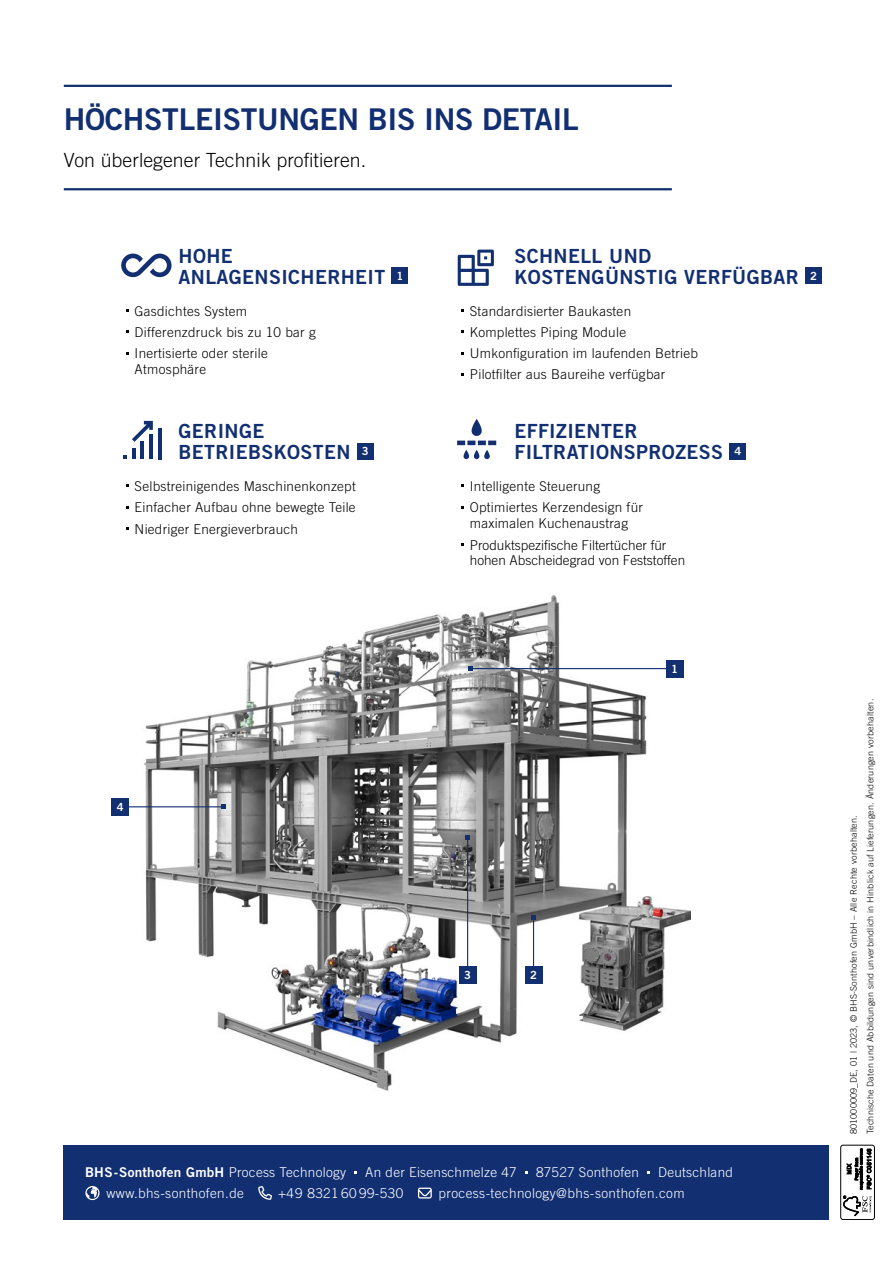
<style>
.page{position:relative;width:893px;height:1263px;background:#fff}
.page>*{position:absolute;margin:0;border:0;box-sizing:border-box;transform-origin:0 0}
.Head_20_22{font:30px "Trade Gothic LT Std Bd 2";letter-spacing:-.01em;color:#122f72}
.Copy_9___11{font:19.5px/21px "Trade Gothic LT Std Bd 2";letter-spacing:.02em;color:#122f72}
.Subhead_13_17{font:300 19.5px "Trade Gothic LT Std";letter-spacing:.005em;color:#000}
.Copy_9_11{font:300 13.5px/15.9px "Trade Gothic LT Std";letter-spacing:.02em;color:#000}
.t1{font:300 13.5px "Trade Gothic LT Std";letter-spacing:.03em;color:#fff}
.Copy_9_11-2{font:300 13.5px/15.9px "Trade Gothic LT Std";color:#000}
.t2{font:13.5px "Trade Gothic LT Std Bd 2";letter-spacing:.02em;color:#fff}
.Vorteile_7_5___10_15{font:11.25px "Trade Gothic LT Std Bd 2";color:#fff}
.Vorteile_7_5___10_15-2{font:300 9px "Trade Gothic LT Std";letter-spacing:.02em;color:#000}
.s1{font-family:"Trade Gothic LT Std";font-weight:300}
</style>
<div class="page">
<img style="left:142px;top:596px;width:548px;height:495px">
<hr style="left:470px;top:668px;width:200px;height:1px;background:#122f72">
<svg style="left:468px;top:666px;width:4px;height:5px"></svg>
<hr style="left:533px;top:917px;width:1px;height:55px;background:#122f72">
<svg style="left:531px;top:915px;width:5px;height:4px"></svg>
<div style="left:666px;top:660px;width:17px;height:17px;background:#122f72"></div>
<div style="left:525px;top:966px;width:17px;height:17px;background:#122f72"></div>
<hr style="left:467px;top:838px;width:1px;height:131px;background:#122f72">
<svg style="left:465px;top:835px;width:5px;height:5px"></svg>
<div style="left:459px;top:966px;width:17px;height:17px;background:#122f72"></div>
<hr style="left:64px;top:85px;width:608px;height:2px;background:#122f72">
<hr style="left:64px;top:188px;width:608px;height:2px;background:#122f72">
<hr style="left:129px;top:806px;width:94px;height:1px;background:#122f72">
<svg style="left:221px;top:804px;width:4px;height:5px"></svg>
<div style="left:112px;top:798px;width:17px;height:17px;background:#122f72"></div>
<svg style="left:457px;top:419px;width:39px;height:40px"></svg>
<div style="left:730px;top:443px;width:16px;height:16px;background:#122f72"></div>
<svg style="left:121px;top:254px;width:51px;height:23px"></svg>
<div style="left:392px;top:268px;width:16px;height:16px;background:#122f72"></div>
<svg style="left:458px;top:250px;width:36px;height:36px"></svg>
<div style="left:806px;top:268px;width:16px;height:16px;background:#122f72"></div>
<svg style="left:123px;top:455px;width:4px;height:4px"></svg>
<hr style="left:132px;top:449px;width:4px;height:10px;background:#122f72">
<svg style="left:132px;top:421px;width:21px;height:21px"></svg>
<hr style="left:158px;top:428px;width:4px;height:31px;background:#122f72">
<hr style="left:141px;top:442px;width:3px;height:17px;background:#122f72">
<hr style="left:149px;top:435px;width:4px;height:24px;background:#122f72">
<div style="left:357px;top:443px;width:16px;height:16px;background:#122f72"></div>
<div style="left:64px;top:1145px;width:765px;height:74px;background:#122f72"></div>
<svg style="left:85px;top:1186px;width:15px;height:14px"></svg>
<svg style="left:258px;top:1186px;width:14px;height:14px"></svg>
<svg style="left:418px;top:1187px;width:14px;height:11px"></svg>
<div style="left:840px;top:1145px;width:35px;height:74px;border:1px solid #000;border-radius:3px"></div>
<svg style="left:843px;top:1196px;width:29px;height:20px"></svg>
<svg style="left:847px;top:1148px;width:24px;height:41px"></svg>
<p class="Head_20_22" style="left:64px;top:100px;width:517px">HÖCHSTLEISTUNGEN BIS INS DETAIL</p>
<p class="Subhead_13_17" style="left:64px;top:148px;width:304px">Von überlegener Technik profitieren.</p>
<p class="Copy_9___11" style="left:179px;top:245px;width:56px">HOHE</p>
<p class="Copy_9___11" style="left:179px;top:266px;width:208px">ANLAGENSICHERHEIT</p>
<p class="Vorteile_7_5___10_15" style="left:397px;top:269px;width:8px">1</p>
<p class="Copy_9_11" style="left:135px;top:303px;width:114px">Gasdichtes System</p>
<p class="Copy_9_11" style="left:135px;top:324px;width:183px">Differenzdruck bis zu 10 bar g</p>
<p class="Copy_9_11" style="left:135px;top:345px;width:135px">Inertisierte oder sterile<br>Atmosphäre</p>
<p class="Copy_9___11" style="left:179px;top:420px;width:87px">GERINGE</p>
<p class="Copy_9___11" style="left:179px;top:441px;width:173px">BETRIEBSKOSTEN</p>
<p class="Vorteile_7_5___10_15" style="left:362px;top:444px;width:8px">3</p>
<p class="Copy_9_11" style="left:135px;top:478px;width:223px">Selbstreinigendes Maschinenkonzept</p>
<p class="Copy_9_11" style="left:135px;top:499px;width:223px">Einfacher Aufbau ohne bewegte Teile</p>
<p class="Copy_9_11" style="left:135px;top:521px;width:165px">Niedriger Energieverbrauch</p>
<p class="Copy_9___11" style="left:514px;top:245px;width:286px">SCHNELL UND<br>KOSTENGÜNSTIG VERFÜGBAR</p>
<p class="Copy_9_11" style="left:470px;top:303px;width:163px">Standardisierter Baukasten</p>
<p class="Copy_9_11" style="left:470px;top:324px;width:158px">Komplettes Piping Module</p>
<p class="Copy_9_11" style="left:470px;top:345px;width:230px">Umkonfiguration im laufenden Betrieb</p>
<p class="Copy_9_11" style="left:470px;top:366px;width:197px">Pilotfilter aus Baureihe verfügbar</p>
<p class="Vorteile_7_5___10_15" style="left:810px;top:269px;width:8px">2</p>
<p class="Copy_9___11" style="left:514px;top:420px;width:125px">EFFIZIENTER</p>
<p class="Copy_9___11" style="left:514px;top:441px;width:210px">FILTRATIONSPROZESS</p>
<p class="Vorteile_7_5___10_15" style="left:734px;top:444px;width:8px">4</p>
<p class="Copy_9_11" style="left:470px;top:478px;width:132px">Intelligente Steuerung</p>
<p class="Copy_9_11" style="left:470px;top:499px;width:175px">Optimiertes Kerzendesign für maximalen Kuchenaustrag</p>
<p class="Copy_9_11-2" style="left:470px;top:537px;width:217px">Produktspezifische Filtertücher für hohen Abscheidegrad von Feststoffen</p>
<p class="Vorteile_7_5___10_15" style="left:117px;top:800px;width:8px">4</p>
<p class="Vorteile_7_5___10_15" style="left:464px;top:968px;width:8px">3</p>
<p class="Vorteile_7_5___10_15" style="left:530px;top:968px;width:8px">2</p>
<p class="Vorteile_7_5___10_15" style="left:671px;top:662px;width:8px">1</p>
<p class="t2" style="left:85px;top:1164px;width:262px">BHS-Sonthofen GmbH <span class="s1">Process Technology</span></p>
<p class="t1" style="left:365px;top:1164px;width:153px">An der Eisenschmelze 47</p>
<p class="t1" style="left:536px;top:1164px;width:104px">87527 Sonthofen</p>
<p class="t1" style="left:658px;top:1164px;width:76px">Deutschland</p>
<p class="t1" style="left:107px;top:1185px;width:139px">www.bhs-sonthofen.de</p>
<p class="t1" style="left:278px;top:1185px;width:127px">+49 8321 60 99-530</p>
<p class="t1" style="left:439px;top:1185px;width:248px">process-technology@bhs-sonthofen.com</p>
<p class="Vorteile_7_5___10_15-2" style="left:865px;top:1134px;width:437px;rotate:-90deg">Technische Daten und Abbildungen sind unverbindlich in Hinblick auf Lieferungen. Änderungen vorbehalten.</p>
<p class="Vorteile_7_5___10_15-2" style="left:848px;top:1134px;width:321px;rotate:-90deg">801000009_DE, 01 | 2023, © BHS-Sonthofen GmbH – Alle Rechte vorbehalten.</p>
</div>
